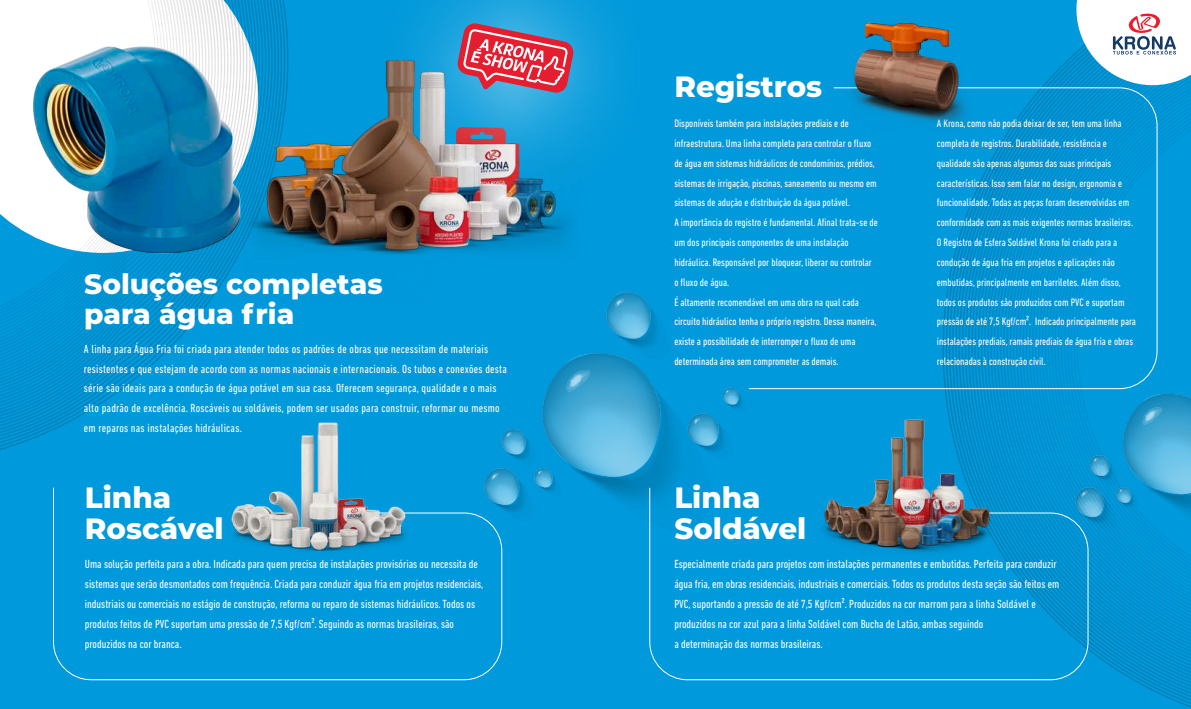
<style>
.page{position:relative;width:1191px;height:709px;background:#0099db}
.page>*{position:absolute;margin:0;border:0;box-sizing:border-box;transform-origin:0 0}
.t1{font:800 29.3px/31.2px "Montserrat";color:#fff}
.t2{font:800 28px/29.9px "Montserrat";color:#fff}
.t3{font:condensed 12px/19.8px "DIN Next LT Pro";color:#fff}
.t4{font:condensed 12px/19.8px "DIN Next LT Pro";letter-spacing:.02em;color:#fff}
.t5{font:condensed 11px/19.8px "DIN Next LT Pro";color:#fff}
</style>
<div class="page">
<svg style="left:1077px;top:85px;width:114px;height:514px"></svg>
<svg style="left:484px;top:292px;width:259px;height:229px"></svg>
<img style="left:362px;top:127px;width:263px;height:188px">
<img style="left:371px;top:0;width:254px;height:209px">
<svg style="left:53px;top:487px;width:450px;height:193px"></svg>
<svg style="left:649px;top:487px;width:440px;height:193px"></svg>
<svg style="left:748px;top:87px;width:410px;height:302px"></svg>
<img style="left:0;top:0;width:362px;height:365px">
<svg style="left:1075px;top:393px;width:116px;height:145px"></svg>
<svg style="left:1076px;top:0;width:115px;height:85px;background:#cedfeb"></svg>
<img style="left:823px;top:22px;width:168px;height:126px">
<img style="left:202px;top:422px;width:241px;height:136px">
<img style="left:798px;top:409px;width:225px;height:149px">
<svg style="left:456px;top:22px;width:118px;height:72px;background:#ae6f89"></svg>
<h2 class="t2" style="left:84px;top:267px;width:300px">Soluções completas para água fria</h2>
<p class="t4" style="left:84px;top:339px;width:424px">A linha para Água Fria foi criada para atender todos os padrões de obras que necessitam de materiais resistentes e que estejam de acordo com as normas nacionais e internacionais. Os tubos e conexões desta série são ideais para a condução de água potável em sua casa. Oferecem segurança, qualidade e o mais alto padrão de excelência. Roscáveis ou soldáveis, podem ser usados para construir, reformar ou mesmo em reparos nas instalações hidráulicas.</p>
<h1 class="t1" style="left:85px;top:480px;width:140px">Linha<br>Roscável</h1>
<p class="t3" style="left:85px;top:554px;width:400px">Uma solução perfeita para a obra. Indicada para quem precisa de instalações provisórias ou necessita de sistemas que serão desmontados com frequência. Criada para conduzir água fria em projetos residenciais, industriais ou comerciais no estágio de construção, reforma ou reparo de sistemas hidráulicos. Todos os produtos feitos de PVC suportam uma pressão de 7,5 Kgf/cm². Seguindo as normas brasileiras, são produzidos na cor branca.</p>
<h1 class="t1" style="left:674px;top:69px;width:149px">Registros</h1>
<p class="t5" style="left:674px;top:113px;width:205px">Disponíveis também para instalações prediais e de infraestrutura. Uma linha completa para controlar o fluxo de água em sistemas hidráulicos de condomínios, prédios, sistemas de irrigação, piscinas, saneamento ou mesmo em sistemas de adução e distribuição da água potável.<br>A importância do registro é fundamental. Afinal trata-se de um dos principais componentes de uma instalação hidráulica. Responsável por bloquear, liberar ou controlar o fluxo de água.<br>É altamente recomendável em uma obra na qual cada circuito hidráulico tenha o próprio registro. Dessa maneira, existe a possibilidade de interromper o fluxo de uma determinada área sem comprometer as demais.</p>
<h1 class="t1" style="left:674px;top:480px;width:133px">Linha<br>Soldável</h1>
<p class="t5" style="left:937px;top:113px;width:201px">A Krona, como não podia deixar de ser, tem uma linha completa de registros. Durabilidade, resistência e qualidade são apenas algumas das suas principais características. Isso sem falar no design, ergonomia e funcionalidade. Todas as peças foram desenvolvidas em conformidade com as mais exigentes normas brasileiras.<br>O Registro de Esfera Soldável Krona foi criado para a condução de água fria em projetos e aplicações não embutidas, principalmente em barriletes. Além disso, todos os produtos são produzidos com PVC e suportam pressão de até 7,5 Kgf/cm². Indicado principalmente para instalações prediais, ramais prediais de água fria e obras relacionadas à construção civil.</p>
<p class="t3" style="left:674px;top:554px;width:386px">Especialmente criada para projetos com instalações permanentes e embutidas. Perfeita para conduzir água fria, em obras residenciais, industriais e comerciais. Todos os produtos desta seção são feitos em PVC, suportando a pressão de até 7,5 Kgf/cm². Produzidos na cor marrom para a linha Soldável e produzidos na cor azul para a linha Soldável com Bucha de Latão, ambas seguindo<br>a determinação das normas brasileiras.</p>
</div>
